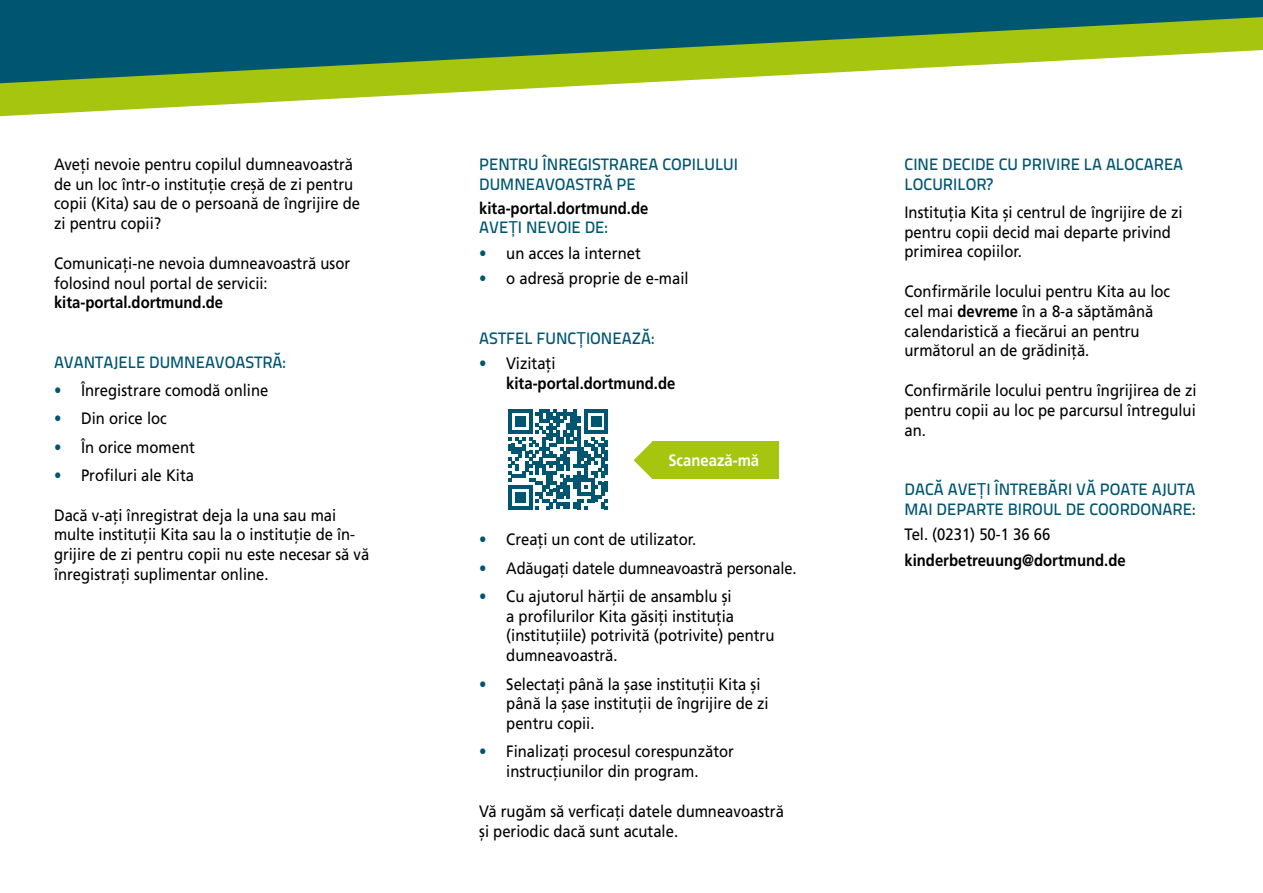
<style>
.page{position:relative;width:1263px;height:893px;background:#fff}
.page>*{position:absolute;margin:0;border:0;box-sizing:border-box;transform-origin:0 0}
.t1{font:16.5px/19.8px "Frutiger LT Pro";color:#000;scale:.9 1}
.t2{font:500 16.5px/19.8px "Titillium Text 22 L";color:#005671}
.t3{font:700 16.5px/19.8px "Frutiger LT Pro";color:#000;scale:.9 1}
.t4{font:16.5px "Frutiger LT Pro";color:#000;scale:.89 1}
.t5{font:700 16.5px "Frutiger LT Pro";color:#fff;scale:.9 1}
.s1{color:#005671}
.s2{font-family:"Arial";font-weight:400}
.s3{font-weight:400;color:#005671}
.s4{font-weight:400}
.s5{font-weight:700}
</style>
<div class="page">
<svg style="left:508px;top:409px;width:100px;height:100px"></svg>
<div style="left:652px;top:442px;width:127px;height:37px;background:#a5c50f"></div>
<svg style="left:634px;top:442px;width:18px;height:37px"></svg>
<svg style="left:0;top:83px;width:633px;height:33px"></svg>
<svg style="left:0;top:0;width:1263px;height:83px;background:#4a8761"></svg>
<p class="t1" style="left:54px;top:154px;width:342px">Aveţi nevoie pentru copilul dumneavoastră de un loc într-o instituţie creșă de zi pentru copii (Kita) sau de o persoană de îngrijire de zi pentru copii?</p>
<p class="t1" style="left:54px;top:253px;width:331px">Comunicați-ne nevoia dumneavoastră usor folosind noul portal de servicii:</p>
<p class="t3" style="left:54px;top:293px;width:189px">kita-portal.dortmund.de</p>
<p class="t2" style="left:54px;top:351px;width:233px">AVANTAJELE DUMNEAVOASTRĂ:</p>
<p class="t1" style="left:54px;top:380px;width:240px"><span class="s1">•</span> Înregistrare comodă online</p>
<p class="t1" style="left:54px;top:409px;width:127px"><span class="s1">•</span> Din orice loc</p>
<p class="t1" style="left:54px;top:437px;width:158px"><span class="s1">•</span> În orice moment</p>
<p class="t1" style="left:54px;top:465px;width:157px"><span class="s1">•</span> Profiluri ale Kita</p>
<p class="t1" style="left:54px;top:505px;width:352px">Dacă v-ați înregistrat deja la una sau mai multe instituții Kita sau la o instituție de în&shy;grijire de zi pentru copii nu este necesar să vă înregistrați suplimentar online.</p>
<p class="t2" style="left:479px;top:153px;width:260px">PENTRU ÎNREGISTRAREA COPILULUI<br>DUMNEAVOASTRĂ PE</p>
<p class="t3" style="left:479px;top:198px;width:189px">kita-portal.dortmund.de</p>
<p class="t2" style="left:479px;top:217px;width:130px">AVE<span class="s2">Ț</span>I NEVOIE DE:</p>
<p class="t1" style="left:479px;top:243px;width:181px"><span class="s1">•</span> un acces la internet</p>
<p class="t1" style="left:479px;top:269px;width:234px"><span class="s1">•</span> o adresă proprie de e-mail</p>
<p class="t2" style="left:479px;top:327px;width:177px">ASTFEL FUNC<span class="s2">Ț</span>IONEAZĂ:</p>
<p class="t3" style="left:506px;top:354px;width:189px;text-indent:-27px"><span class="s3">•</span> <span class="s4">Vizitați </span>kita-portal.dortmund.de</p>
<p class="t5" style="left:668px;top:450px;width:102px">Scanează-mă</p>
<p class="t1" style="left:479px;top:530px;width:243px"><span class="s1">•</span> Creați un cont de utilizator.</p>
<p class="t4" style="left:479px;top:558px;width:358px"><span class="s1">•</span> Adăugați datele dumneavoastră personale.</p>
<p class="t1" style="left:506px;top:586px;width:299px;text-indent:-27px"><span class="s1">•</span> Cu ajutorul hărții de ansamblu și<br>a profilurilor Kita găsiți instituția (instituțiile) potrivită (potrivite) pentru dumneavoastră.</p>
<p class="t1" style="left:506px;top:674px;width:293px;text-indent:-27px"><span class="s1">•</span> Selectați până la șase instituții Kita și până la șase instituții de îngrijire de zi pentru copii.</p>
<p class="t1" style="left:479px;top:742px;width:285px;text-align:center"><span class="s1">•</span> Finalizați procesul corespunzător instrucțiunilor din program.</p>
<p class="t1" style="left:479px;top:801px;width:340px">Vă rugăm să verficați datele dumneavoastră și periodic dacă sunt acutale.</p>
<p class="t2" style="left:904px;top:153px;width:280px">CINE DECIDE CU PRIVIRE LA ALOCAREA<br>LOCURILOR?</p>
<p class="t1" style="left:904px;top:202px;width:311px">Instituția Kita și centrul de îngrijire de zi pentru copii decid mai departe privind primirea copiilor.</p>
<p class="t1" style="left:904px;top:281px;width:297px">Confirmările locului pentru Kita au loc cel mai <span class="s5">devreme</span> în a 8-a săptămână calendaristică a fiecărui an pentru următorul an de grădiniță.</p>
<p class="t1" style="left:904px;top:380px;width:326px;text-align:justify">Confirmările locului pentru îngrijirea de zi pentru copii au loc pe parcursul întregului an.</p>
<p class="t2" style="left:904px;top:478px;width:292px">DACĂ AVE<span class="s2">Ț</span>I ÎNTREBĂRI VĂ POATE AJUTA<br>MAI DEPARTE BIROUL DE COORDONARE:</p>
<p class="t1" style="left:904px;top:525px;width:164px">Tel. (0231) 50-1 36 66</p>
<p class="t3" style="left:904px;top:550px;width:247px">kinderbetreuung@dortmund.de</p>
</div>
